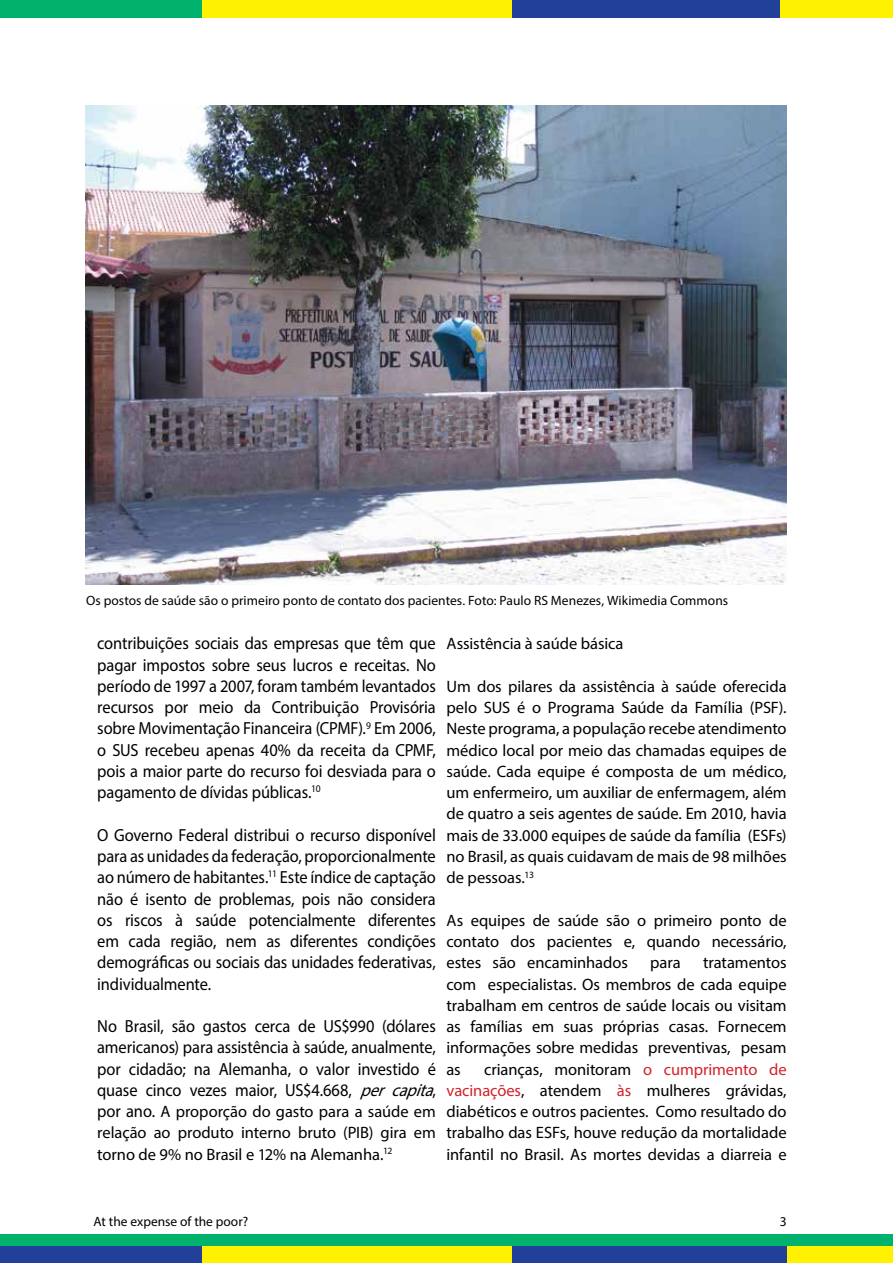
<style>
.page{position:relative;width:893px;height:1263px;background:#fff}
.page>*{position:absolute;margin:0;border:0;box-sizing:border-box;transform-origin:0 0}
.t1{font:17.55px/21.3px "Myriad Pro";letter-spacing:-.01em;color:#000;text-align:justify;scale:.94 1}
.t2{font:16.5px/21.3px "Myriad Pro";letter-spacing:-.005em;color:#000;text-align:justify}
.t3{font:13.5px "Myriad Pro";color:#000}
.s1{font-style:italic}
.s2{font-size:16.5px;color:#d2232a}
.s3{font-size:16.5px}
.s4{font-size:17.55px}
.s5{color:#d2232a}
</style>
<div class="page">
<div style="left:0;top:1234px;width:893px;height:29px;background:#00b26b"></div>
<div style="left:635px;top:1246px;width:258px;height:17px;background:#fff200"></div>
<div style="left:502px;top:1246px;width:285px;height:17px;background:#21409a"></div>
<div style="left:51px;top:1246px;width:461px;height:17px;background:#fff200"></div>
<div style="left:0;top:1246px;width:201px;height:17px;background:#21409a"></div>
<div style="left:635px;top:0;width:258px;height:17px;background:#fff200"></div>
<div style="left:495px;top:0;width:285px;height:17px;background:#21409a"></div>
<div style="left:51px;top:0;width:461px;height:17px;background:#fff200"></div>
<div style="left:0;top:0;width:201px;height:17px;background:#00b26b"></div>
<img style="left:85px;top:105px;width:702px;height:480px">
<p class="t3" style="left:86px;top:593px;width:644px">Os postos de saúde são o primeiro ponto de contato dos pacientes. Foto: Paulo RS Menezes, Wikimedia Commons</p>
<p class="t1" style="left:97px;top:632px;width:362px">contribuições sociais das empresas que têm que pagar impostos sobre seus lucros e receitas. No período de 1997 a 2007, foram também levantados recursos por meio da Contribuição Provisória sobre Movimentação Financeira (CPMF).<sup>9</sup> Em 2006, o SUS recebeu apenas 40% da receita da CPMF, pois a maior parte do recurso foi desviada para o pagamento de dívidas públicas.<sup>10</sup></p>
<p class="t1" style="left:97px;top:824px;width:362px">O Governo Federal distribui o recurso disponível para as unidades da federação, proporcionalmente ao número de habitantes.<sup>11</sup> Este índice de captação não é isento de problemas, pois não considera os riscos à saúde potencialmente diferentes em cada região, nem as diferentes condições demográficas ou sociais das unidades federativas, individualmente.</p>
<p class="t1" style="left:97px;top:1015px;width:735px;text-align:left">No Brasil, são gastos cerca de US$990 (dólares<br>americanos) para assistência à saúde, anualmente,<br>por cidadão; na Alemanha, o valor investido é<br>quase cinco vezes maior, US$4.668, <span class="s1">percapita</span>, <span class="s2">vacinações</span><span class="s3">, atendem</span> <span class="s2">às</span> <span class="s3">mulheres grávidas,</span></p>
<p class="t2" style="left:97px;top:1101px;width:340px"><span class="s4">por ano.</span> A proporção do gasto para a saúde em relação ao produto interno bruto (PIB) gira em torno de 9% no Brasil e 12% na Alemanha.<sup>12</sup></p>
<p class="t2" style="left:446px;top:633px;width:179px">Assistência à saúde básica</p>
<p class="t2" style="left:446px;top:675px;width:342px">Um dos pilares da assistência à saúde oferecida pelo SUS é o Programa Saúde da Família (PSF).<br>Neste programa, a população recebe atendimento médico local por meio das chamadas equipes de saúde. Cada equipe é composta de um médico, um enfermeiro, um auxiliar de enfermagem, além de quatro a seis agentes de saúde. Em 2010, havia mais de 33.000 equipes de saúde da família (ESFs) no Brasil, as quais cuidavam de mais de 98 milhões de pessoas.<sup>13</sup></p>
<p class="t2" style="left:446px;top:909px;width:342px">As equipes de saúde são o primeiro ponto de contato dos pacientes e, quando necessário, estes são encaminhados</p>
<p class="t2" style="left:446px;top:952px;width:342px;text-indent:257px">tratamentos com especialistas. Os membros de cada equipe trabalham em centros de saúde locais ou visitam as famílias em suas próprias casas. Fornecem informações sobre medidas preventivas, pesam as</p>
<p class="t2" style="left:650px;top:952px;width:32px">para</p>
<p class="t2" style="left:484px;top:1058px;width:304px">crianças, monitoram <span class="s5">o cumprimento de</span></p>
<p class="t2" style="left:446px;top:1100px;width:342px">diabéticos e outros pacientes. Como resultado do trabalho das ESFs, houve redução da mortalidade infantil no Brasil. As mortes devidas a diarreia e</p>
<p class="t3" style="left:94px;top:1213px;width:156px">At the expense of the poor?</p>
<p class="t3" style="left:780px;top:1213px;width:8px">3</p>
</div>
